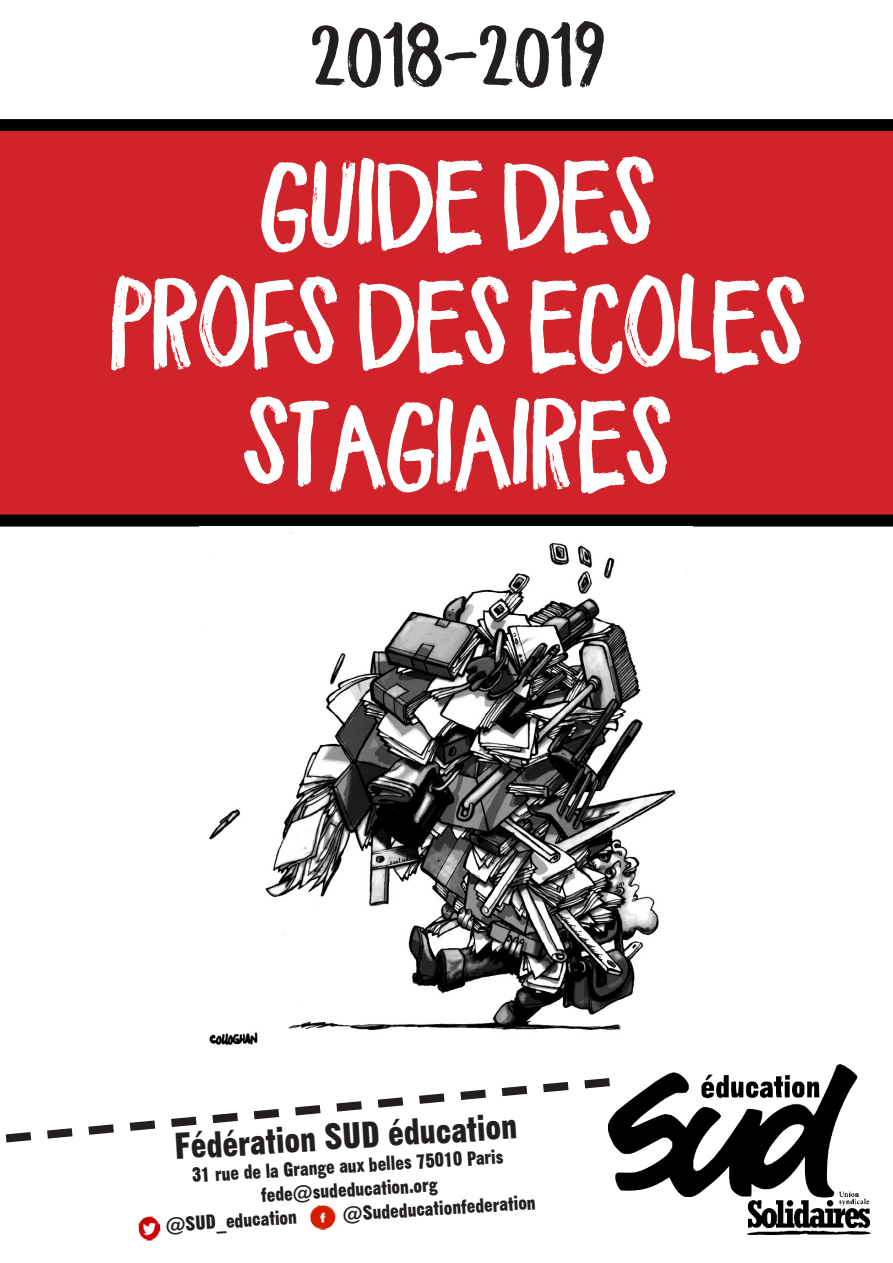
<style>
.page{position:relative;width:893px;height:1263px;background:#fff}
.page>*{position:absolute;margin:0;border:0;box-sizing:border-box;transform-origin:0 0}
.t1{font:97.5px "Flicker DEMO";letter-spacing:-.02em;color:#fff}
.t2{font:72.3px "Flicker DEMO";color:#231f20}
.t3{font:36.15px "Gothic No 13 BT";color:#231f20}
.t4{font:19.95px "Gothic No 13 BT";color:#231f20}
</style>
<div class="page">
<div style="left:0;top:119px;width:893px;height:407px;background:#d1232a"></div>
<img style="left:138px;top:1216px;width:23px;height:25px">
<img style="left:310px;top:1205px;width:27px;height:25px">
<svg style="left:5px;top:1078px;width:603px;height:65px"></svg>
<img style="left:608px;top:1064px;width:263px;height:170px">
<img style="left:209px;top:532px;width:479px;height:514px">
<p class="t2" style="left:310px;top:2px;width:296px">2018-2019</p>
<p class="t1" style="left:259px;top:134px;width:398px">GUIDE DES</p>
<p class="t1" style="left:108px;top:254px;width:699px">PROFS DES ECOLES</p>
<p class="t1" style="left:242px;top:374px;width:431px">STAGIAIRES</p>
<p class="t3" style="left:174px;top:1123px;width:344px;rotate:-3deg">Fédération SUD éducation</p>
<p class="t4" style="left:191px;top:1164px;width:313px;rotate:-4deg">31 rue de la Grange aux belles 75010 Paris</p>
<p class="t4" style="left:260px;top:1184px;width:178px;rotate:-4deg">fede@sudeducation.org</p>
<p class="t4" style="left:165px;top:1213px;width:133px;rotate:-4deg">@SUD_education</p>
<p class="t4" style="left:342px;top:1203px;width:195px;rotate:-4deg">@Sudeducationfederation</p>
</div>
